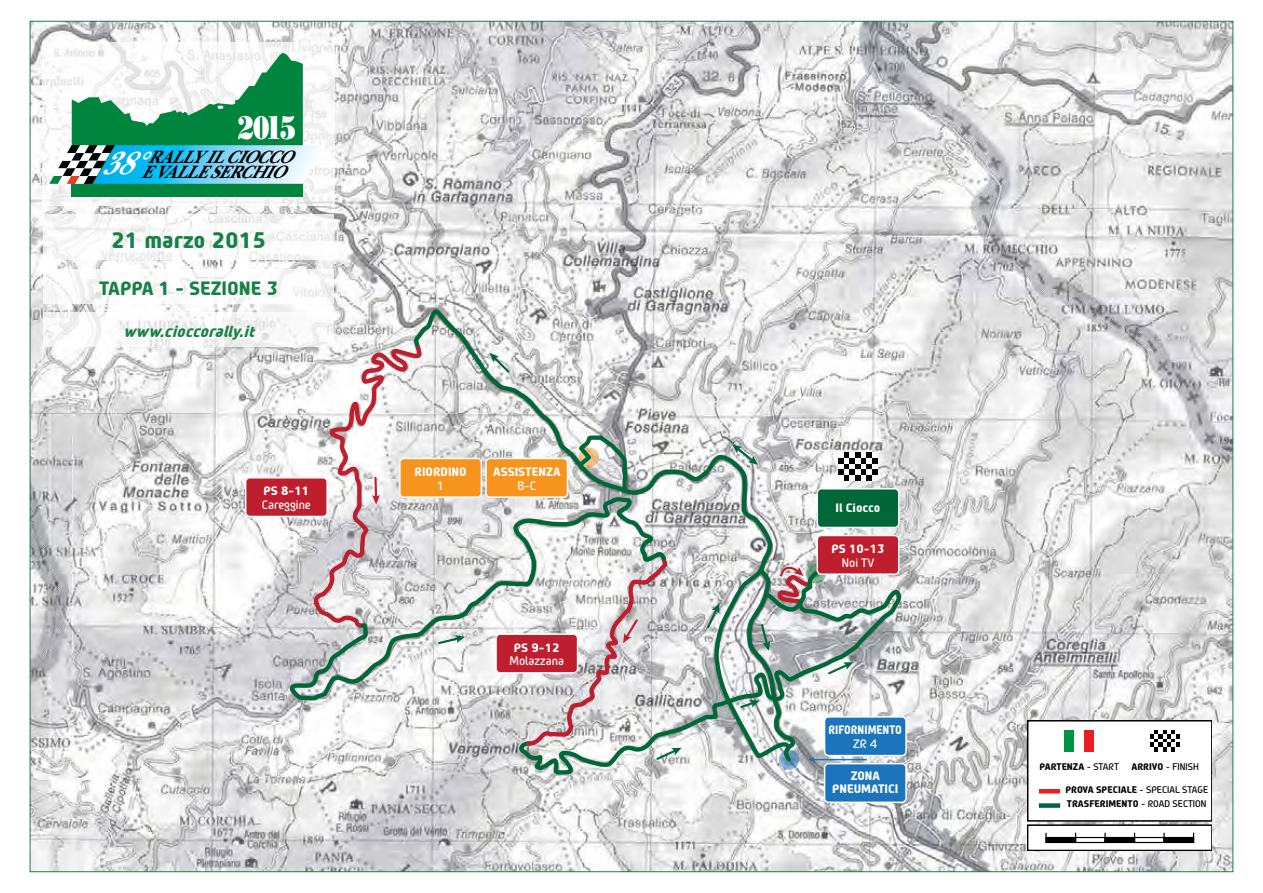
<style>
.page{position:relative;width:1263px;height:893px;background:#fff}
.page>*{position:absolute;margin:0;border:0;box-sizing:border-box;transform-origin:0 0}
.t1{font:32.7px "Bodoni Std Poster";color:#fff;scale:.75 1}
.t2{font:700 21px "WRC Clean";color:#168046}
.t3{font:italic 700 18.3px/15.3px "Baskerville Cyr LT Std";color:#000;scale:.9 1}
.t4{font:700 18px "WRC Clean";color:#168046}
.t5{font:italic 700 15px "WRC Clean";color:#168046}
.t6{font:700 11.4px/13.6px "WRC Clean";color:#fff;text-align:center}
.t7{font:11.4px "WRC Clean Roman";color:#fff}
.t8{font:700 11.4px "WRC Clean";color:#fff;scale:.9 1}
.t9{font:700 9px/14.2px "WRC Clean";color:#000}
.t10{font:9px "WRC Clean Roman";color:#000}
.s1{font-family:"WRC Clean Roman";font-weight:400}
.s2{font-family:"WRC Clean";font-weight:700}
</style>
<div class="page">
<img style="left:32px;top:23px;width:1199px;height:847px">
<svg style="left:806px;top:563px;width:20px;height:20px"></svg>
<svg style="left:838px;top:452px;width:40px;height:29px"></svg>
<div style="left:824px;top:716px;width:83px;height:40px;border:1px solid #fff;border-radius:4px"></div>
<div style="left:824px;top:764px;width:82px;height:38px;background:#1c75bc;border-radius:4px"></div>
<div style="left:824px;top:763px;width:83px;height:40px;border:1px solid #fff;border-radius:4px"></div>
<svg style="left:518px;top:585px;width:386px;height:192px"></svg>
<svg style="left:287px;top:517px;width:27px;height:185px;background:#c4c8c9"></svg>
<svg style="left:682px;top:452px;width:112px;height:307px"></svg>
<div style="left:246px;top:478px;width:81px;height:38px;background:#be1e2d;border-radius:4px"></div>
<div style="left:245px;top:477px;width:83px;height:40px;border:1px solid #fff;border-radius:4px"></div>
<div style="left:817px;top:489px;width:82px;height:38px;background:#006838;border-radius:4px"></div>
<div style="left:816px;top:488px;width:83px;height:40px;border:1px solid #fff;border-radius:4px"></div>
<div style="left:817px;top:535px;width:82px;height:39px;background:#be1e2d;border-radius:4px"></div>
<div style="left:816px;top:535px;width:83px;height:40px;border:1px solid #fff;border-radius:4px"></div>
<svg style="left:732px;top:444px;width:26px;height:21px"></svg>
<svg style="left:705px;top:603px;width:14px;height:27px"></svg>
<svg style="left:314px;top:308px;width:368px;height:454px"></svg>
<svg style="left:738px;top:560px;width:82px;height:206px"></svg>
<svg style="left:826px;top:662px;width:27px;height:14px"></svg>
<div style="left:400px;top:458px;width:81px;height:39px;background:#f7941e;border-radius:4px"></div>
<div style="left:399px;top:458px;width:83px;height:40px;border:1px solid #fff;border-radius:4px"></div>
<div style="left:1028px;top:721px;width:184px;height:100px;background:#fff"></div>
<div style="left:1028px;top:721px;width:184px;height:101px;border:2px solid #000"></div>
<div style="left:1028px;top:825px;width:184px;height:25px;background:#fff"></div>
<div style="left:1028px;top:824px;width:184px;height:26px;border:2px solid #000"></div>
<div style="left:1064px;top:730px;width:10px;height:21px;background:#009444"></div>
<div style="left:1084px;top:730px;width:10px;height:21px;background:#ed1d24"></div>
<svg style="left:1150px;top:730px;width:30px;height:21px"></svg>
<hr style="left:1039px;top:789px;width:21px;height:4px;background:#ed1d24">
<div style="left:1039px;top:803px;width:21px;height:5px;background:#006838"></div>
<div style="left:1046px;top:837px;width:29px;height:5px;background:#000"></div>
<div style="left:1045px;top:837px;width:31px;height:6px;border:1px solid #000"></div>
<div style="left:1075px;top:837px;width:31px;height:6px;border:1px solid #000"></div>
<div style="left:1105px;top:837px;width:29px;height:5px;background:#000"></div>
<div style="left:1104px;top:837px;width:31px;height:6px;border:1px solid #000"></div>
<svg style="left:1104px;top:833px;width:2px;height:9px"></svg>
<div style="left:1134px;top:837px;width:31px;height:6px;border:1px solid #000"></div>
<div style="left:1164px;top:837px;width:29px;height:5px;background:#000"></div>
<div style="left:1163px;top:837px;width:31px;height:6px;border:1px solid #000"></div>
<svg style="left:1163px;top:833px;width:2px;height:9px"></svg>
<svg style="left:43px;top:43px;width:292px;height:163px"></svg>
<div style="left:71px;top:156px;width:232px;height:40px;background:#00853f"></div>
<svg style="left:49px;top:52px;width:276px;height:132px"></svg>
<div style="left:43px;top:215px;width:291px;height:45px;background:#fff"></div>
<div style="left:43px;top:268px;width:291px;height:35px;background:#fff"></div>
<div style="left:43px;top:312px;width:291px;height:35px;background:#fff"></div>
<h1 class="t1" style="left:238px;top:108px;width:80px">2015</h1>
<h3 class="t3" style="left:101px;top:150px;width:227px;text-indent:46px">RALLYILCIOCCO<br><sup>38°</sup>EVALLE SERCHIO</h3>
<h2 class="t2" style="left:111px;top:227px;width:156px">21 marzo 2015</h2>
<h3 class="t4" style="left:99px;top:277px;width:181px">TAPPA 1 - SEZIONE 3</h3>
<h3 class="t5" style="left:123px;top:322px;width:137px">www.cioccorally.it</h3>
<p class="t6" style="left:493px;top:465px;width:69px">ASSISTENZA</p>
<p class="t7" style="left:517px;top:478px;width:20px">B-C</p>
<p class="t6" style="left:415px;top:465px;width:54px">RIORDINO</p>
<p class="t7" style="left:437px;top:478px;width:9px">1</p>
<p class="t6" style="left:264px;top:484px;width:47px">PS 8-11</p>
<p class="t7" style="left:262px;top:497px;width:50px">Careggine</p>
<p class="t6" style="left:836px;top:500px;width:46px">Il Ciocco</p>
<p class="t6" style="left:831px;top:542px;width:55px">PS 10-13</p>
<p class="t7" style="left:842px;top:555px;width:34px">Noi TV</p>
<p class="t6" style="left:514px;top:640px;width:47px">PS 9-12</p>
<p class="t7" style="left:509px;top:654px;width:56px">Molazzana</p>
<p class="t8" style="left:828px;top:723px;width:83px">RIFORNIMENTO</p>
<p class="t7" style="left:853px;top:736px;width:26px">ZR 4</p>
<p class="t6" style="left:832px;top:768px;width:67px">ZONA<br>PNEUMATICI</p>
<p class="t9" style="left:1039px;top:760px;width:81px">PARTENZA <span class="s1">- START</span></p>
<p class="t10" style="left:1131px;top:761px;width:69px"><span class="s2">ARRIVO</span> - FINISH</p>
<p class="t9" style="left:1065px;top:782px;width:144px">PROVA SPECIALE <span class="s1">- SPECIAL STAGE<br></span>TRASFERIMENTO <span class="s1">- ROAD SECTION</span></p>
</div>
